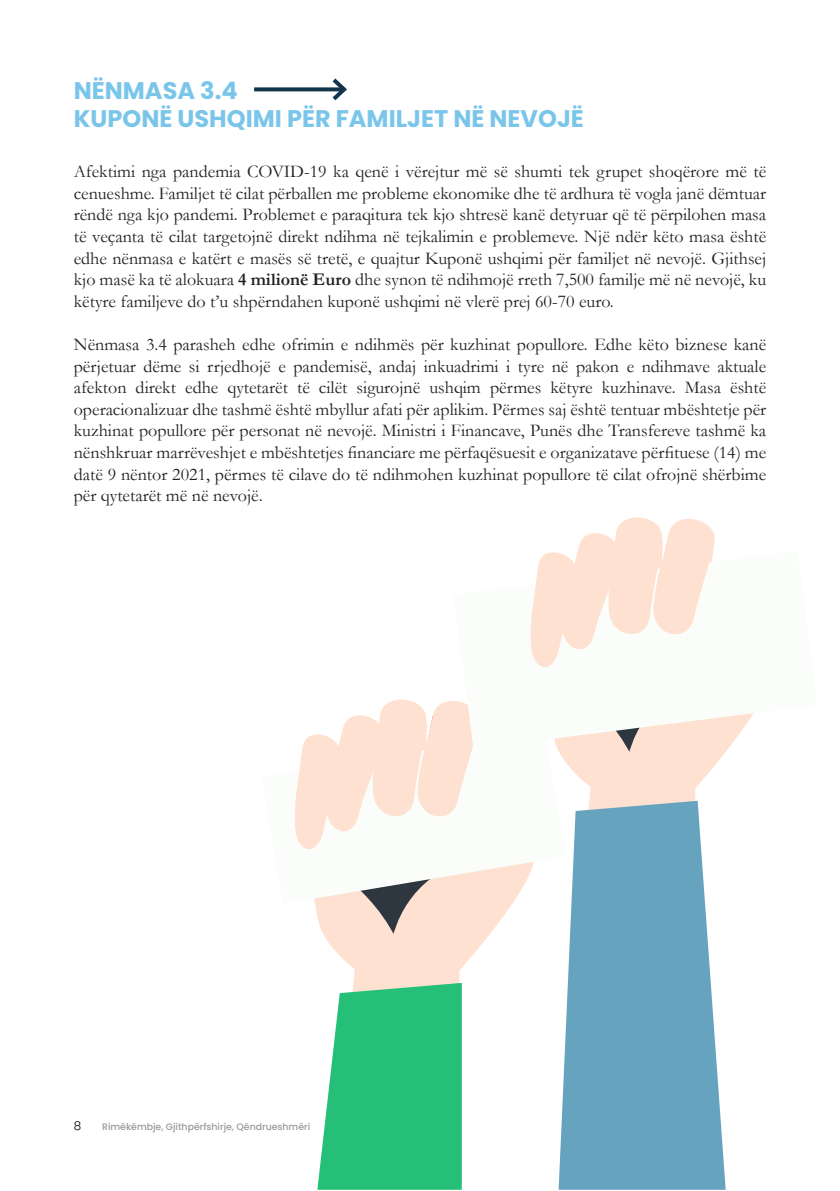
<style>
.page{position:relative;width:840px;height:1191px;background:#fff}
.page>*{position:absolute;margin:0;border:0;box-sizing:border-box;transform-origin:0 0}
.t1{font:700 24px/28.8px "Poppins";color:#7ac5ea}
.t2{font:18px/21.6px "Garamond";color:#231f20;text-align:justify}
.t3{font:300 12px "Poppins";color:#000}
.t4{font:500 9.4px "Poppins";color:#999}
.s1{font-weight:700}
</style>
<div class="page">
<svg style="left:254px;top:87px;width:74px;height:4px"></svg>
<svg style="left:328px;top:78px;width:19px;height:23px"></svg>
<svg style="left:323px;top:903px;width:190px;height:150px;fill:#ffe2d3"></svg>
<svg style="left:317px;top:983px;width:144px;height:206px;background:#3cc585"></svg>
<svg style="left:483px;top:861px;width:51px;height:42px;fill:#ffe1d1"></svg>
<svg style="left:294px;top:699px;width:189px;height:235px"></svg>
<svg style="left:559px;top:749px;width:169px;height:51px;fill:#ffe1d1"></svg>
<svg style="left:558px;top:800px;width:167px;height:389px;background:#7cb0c8"></svg>
<svg style="left:453px;top:699px;width:301px;height:50px"></svg>
<svg style="left:529px;top:517px;width:189px;height:235px"></svg>
<h1 class="t1" style="left:74px;top:78px;width:511px">NËNMASA 3.4<br>KUPONË USHQIMI PËR FAMILJET NË NEVOJË</h1>
<p class="t2" style="left:74px;top:163px;width:693px">Afektimi nga pandemia COVID-19 ka qenë i vërejtur më së shumti tek grupet shoqërore më të cenueshme. Familjet të cilat përballen me probleme ekonomike dhe të ardhura të vogla janë dëmtuar rëndë nga kjo pandemi. Problemet e paraqitura tek kjo shtresë kanë detyruar që të përpilohen masa të veçanta të cilat targetojnë direkt ndihma në tejkalimin e problemeve. Një ndër këto masa është edhe nënmasa e katërt e masës së tretë, e quajtur Kuponë ushqimi për familjet në nevojë. Gjithsej kjo masë ka të alokuara <span class="s1">4 milionë Euro</span> dhe synon të ndihmojë rreth 7,500 familje më në nevojë, ku këtyre familjeve do t’u shpërndahen kuponë ushqimi në vlerë prej 60-70 euro.</p>
<p class="t2" style="left:74px;top:333px;width:693px">Nënmasa 3.4 parasheh edhe ofrimin e ndihmës për kuzhinat popullore. Edhe këto biznese kanë përjetuar dëme si rrjedhojë e pandemisë, andaj inkuadrimi i tyre në pakon e ndihmave aktuale afekton direkt edhe qytetarët të cilët sigurojnë ushqim përmes këtyre kuzhinave. Masa është operacionalizuar dhe tashmë është mbyllur afati për aplikim. Përmes saj është tentuar mbështetje për kuzhinat popullore për personat në nevojë. Ministri i Financave, Punës dhe Transfereve tashmë ka nënshkruar marrëveshjet e mbështetjes financiare me përfaqësuesit e organizatave përfituese (14) me datë 9 nëntor 2021, përmes të cilave do të ndihmohen kuzhinat popullore të cilat ofrojnë shërbime për qytetarët më në nevojë.</p>
<p class="t3" style="left:74px;top:1118px;width:9px">8</p>
<p class="t4" style="left:102px;top:1122px;width:209px">Rimëkëmbje, Gjithpërfshirje, Qëndrueshmëri</p>
</div>
